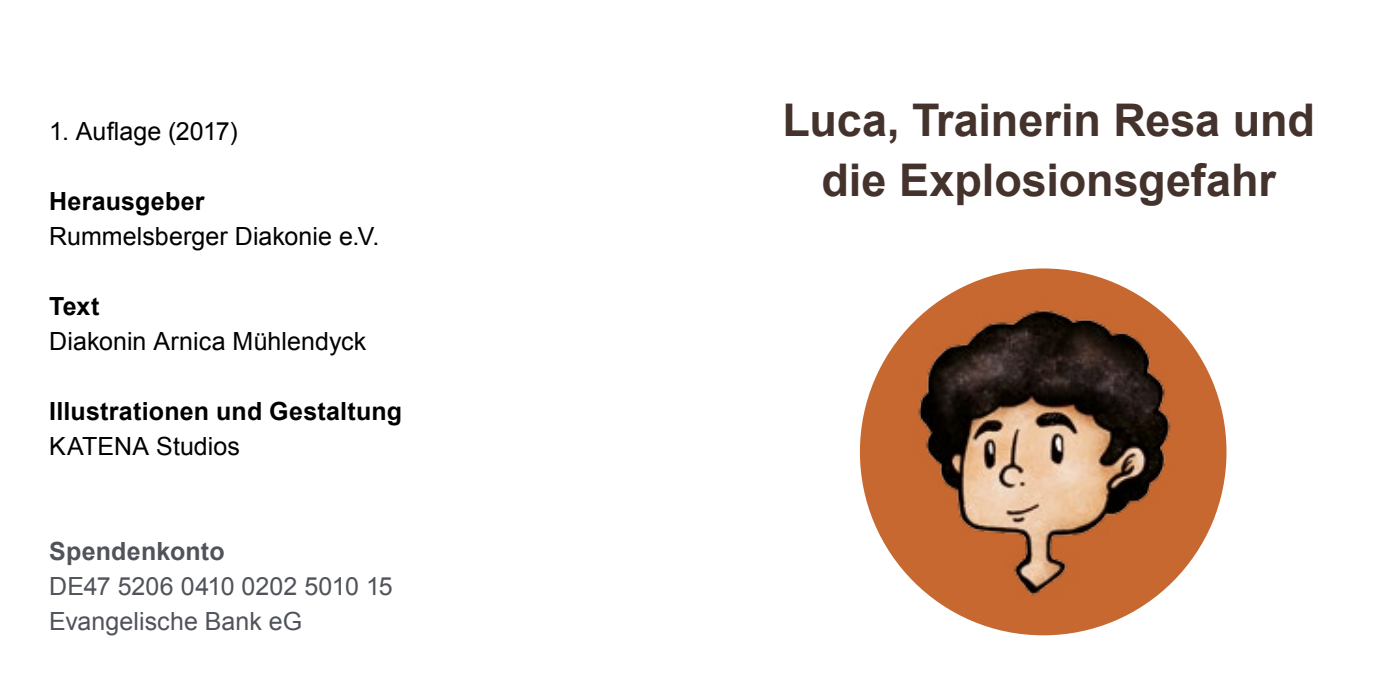
<style>
.page{position:relative;width:1389px;height:695px;background:#fff}
.page>*{position:absolute;margin:0;border:0;box-sizing:border-box;transform-origin:0 0}
.t1{font:700 45px/60px "Arial";color:#44322c;text-align:center}
.t2{font:25px "Arial";letter-spacing:.005em;color:#000}
.t3{font:700 25px "Arial";letter-spacing:.01em;color:#000}
.t4{font:25px/35px "Arial";letter-spacing:.005em;color:#50535a}
.t5{font:700 25px "Arial";letter-spacing:.005em;color:#50535a}
</style>
<div class="page">
<div style="left:860px;top:268px;width:367px;height:367px;background:#c76830;border-radius:50%"></div>
<img style="left:885px;top:268px;width:327px;height:340px">
<p class="t2" style="left:49px;top:115px;width:190px">1. Auflage (2017)</p>
<p class="t3" style="left:49px;top:185px;width:157px">Herausgeber</p>
<p class="t2" style="left:49px;top:220px;width:332px">Rummelsberger Diakonie e.V.</p>
<p class="t3" style="left:49px;top:290px;width:52px">Text</p>
<p class="t2" style="left:49px;top:325px;width:319px">Diakonin Arnica Mühlendyck</p>
<p class="t3" style="left:49px;top:395px;width:354px">Illustrationen und Gestaltung</p>
<p class="t2" style="left:49px;top:430px;width:192px">KATENA Studios</p>
<p class="t5" style="left:49px;top:535px;width:177px">Spendenkonto</p>
<p class="t4" style="left:49px;top:569px;width:345px">DE47 5206 0410 0202 5010 15<br>Evangelische Bank eG</p>
<h1 class="t1" style="left:782px;top:91px;width:534px">Luca, Trainerin Resa und die Explosionsgefahr</h1>
</div>
